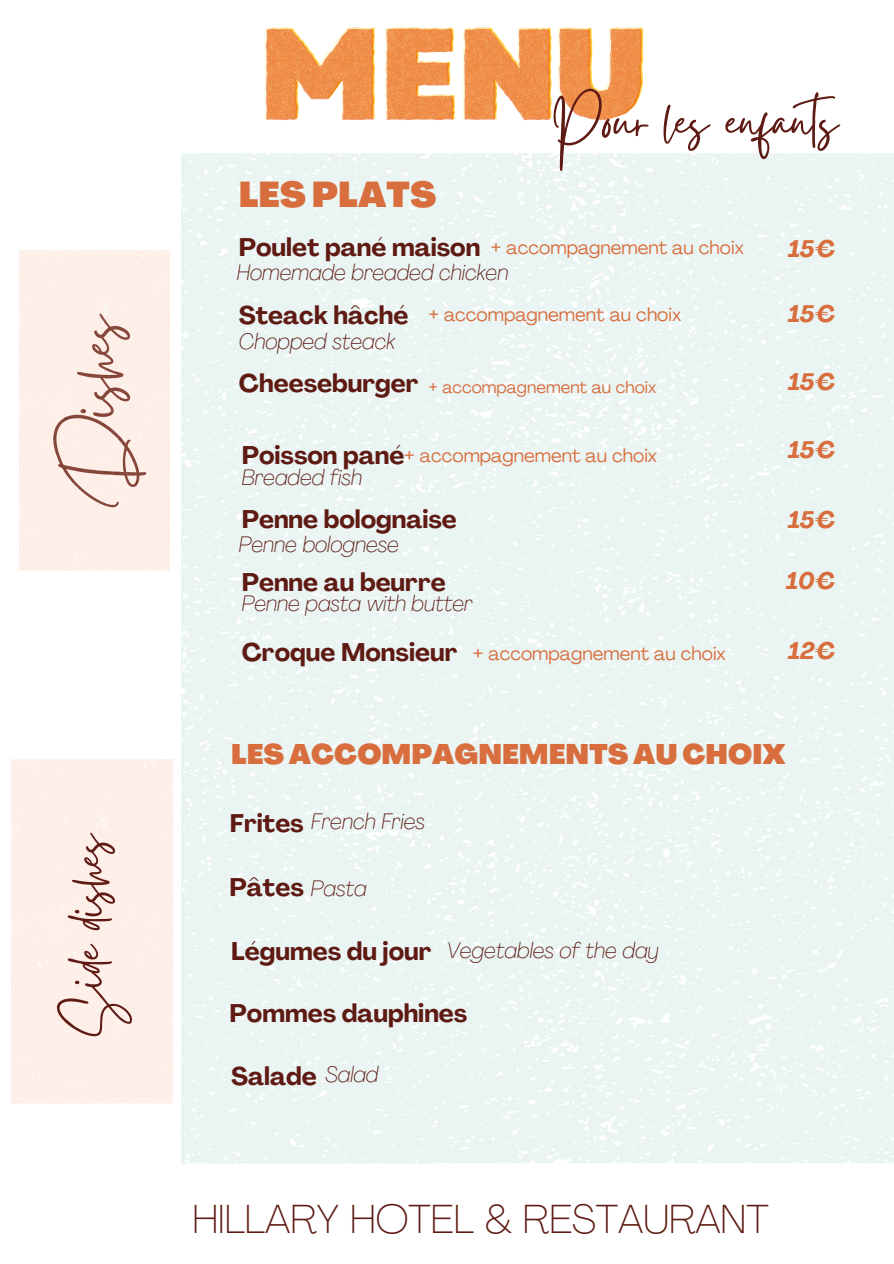
<style>
.page{position:relative;width:894px;height:1264px;background:#fff}
.page>*{position:absolute;margin:0;border:0;box-sizing:border-box;transform-origin:0 0}
.t1{font:75.9px "Gistesy";color:#5e1a13}
.t2{font:65.7px "Gistesy";color:#5e1a13}
.t3{font:61.5px "Gistesy";color:#5e1a13}
.t4{font:100 40.2px "Agrandir";color:#5e1a13}
.t5{font:900 35.25px "Agrandir";color:#d86e3e}
.t6{font:900 27.75px "Agrandir";color:#d86e3e}
.t7{font:700 25.2px "Agrandir";color:#5e1a13}
.t8{font:italic 700 23.7px "Agrandir";color:#d86e3e}
.t9{font:italic 100 22.2px "Agrandir";color:#5e1a13}
.t10{font:18.6px "Agrandir";color:#d86e3e}
.t11{font:16.8px "Agrandir";color:#d86e3e}
.s1{font-weight:100;font-style:italic;font-size:22.2px}
</style>
<div class="page">
<div style="left:181px;top:153px;width:712px;height:1011px;background:#eaf5f3"></div>
<svg style="left:385px;top:27px;width:70px;height:93px"></svg>
<svg style="left:558px;top:28px;width:85px;height:92px"></svg>
<svg style="left:264px;top:27px;width:111px;height:93px"></svg>
<svg style="left:462px;top:27px;width:89px;height:93px"></svg>
<div style="left:12px;top:759px;width:161px;height:344px;background:#fdeee7"></div>
<svg style="left:102px;top:819px;width:4px;height:6px"></svg>
<div style="left:20px;top:250px;width:149px;height:321px;background:#fdeee7"></div>
<svg style="left:104px;top:306px;width:3px;height:6px"></svg>
<h1 class="t1" style="left:43px;top:505px;width:195px;rotate:-90deg">Dishes</h1>
<h3 class="t3" style="left:44px;top:1036px;width:206px;rotate:-90deg">Side dishes</h3>
<h3 class="t5" style="left:239px;top:180px;width:199px">LES PLATS</h3>
<h2 class="t2" style="left:550px;top:75px;width:304px">Pour les enfants</h2>
<p class="t7" style="left:239px;top:237px;width:243px">Poulet pané maison</p>
<p class="t10" style="left:491px;top:240px;width:254px">+ accompagnement au choix</p>
<p class="t9" style="left:237px;top:263px;width:273px">Homemade breaded chicken</p>
<p class="t7" style="left:239px;top:305px;width:171px">Steack hâché</p>
<p class="t9" style="left:239px;top:332px;width:158px">Chopped steack</p>
<p class="t7" style="left:239px;top:373px;width:181px">Cheeseburger</p>
<p class="t10" style="left:428px;top:307px;width:254px">+ accompagnement au choix</p>
<p class="t11" style="left:428px;top:380px;width:229px">+ accompagnement au choix</p>
<p class="t7" style="left:242px;top:445px;width:164px">Poisson pané</p>
<p class="t10" style="left:404px;top:448px;width:254px">+ accompagnement au choix</p>
<p class="t9" style="left:242px;top:468px;width:122px">Breaded fish</p>
<p class="t7" style="left:242px;top:509px;width:217px">Penne bolognaise</p>
<p class="t9" style="left:239px;top:535px;width:162px">Penne bolognese</p>
<p class="t7" style="left:242px;top:572px;width:205px">Penne au beurre</p>
<p class="t9" style="left:242px;top:595px;width:232px">Penne pasta with butter</p>
<p class="t7" style="left:242px;top:642px;width:217px">Croque Monsieur</p>
<p class="t10" style="left:472px;top:646px;width:254px">+ accompagnement au choix</p>
<p class="t8" style="left:787px;top:239px;width:49px">15€</p>
<p class="t8" style="left:787px;top:304px;width:49px">15€</p>
<p class="t8" style="left:787px;top:372px;width:49px">15€</p>
<p class="t8" style="left:787px;top:440px;width:49px">15€</p>
<p class="t8" style="left:787px;top:510px;width:49px">15€</p>
<p class="t8" style="left:785px;top:570px;width:51px">10€</p>
<p class="t8" style="left:787px;top:640px;width:49px">12€</p>
<p class="t6" style="left:231px;top:743px;width:555px">LES ACCOMPAGNEMENTS AU CHOIX</p>
<p class="t7" style="left:230px;top:812px;width:75px">Frites</p>
<p class="t9" style="left:311px;top:812px;width:115px">French Fries</p>
<p class="t7" style="left:229px;top:877px;width:76px">Pâtes</p>
<p class="t9" style="left:311px;top:879px;width:57px">Pasta</p>
<p class="t7" style="left:231px;top:940px;width:202px">Légumes du jour</p>
<p class="t9" style="left:446px;top:941px;width:213px">Vegetables of the day</p>
<p class="t7" style="left:229px;top:1002px;width:239px">Pommes dauphines</p>
<p class="t7" style="left:231px;top:1065px;width:149px">Salade <span class="s1">Salad</span></p>
<h3 class="t4" style="left:192px;top:1203px;width:577px">HILLARY HOTEL &amp; RESTAURANT</h3>
</div>
